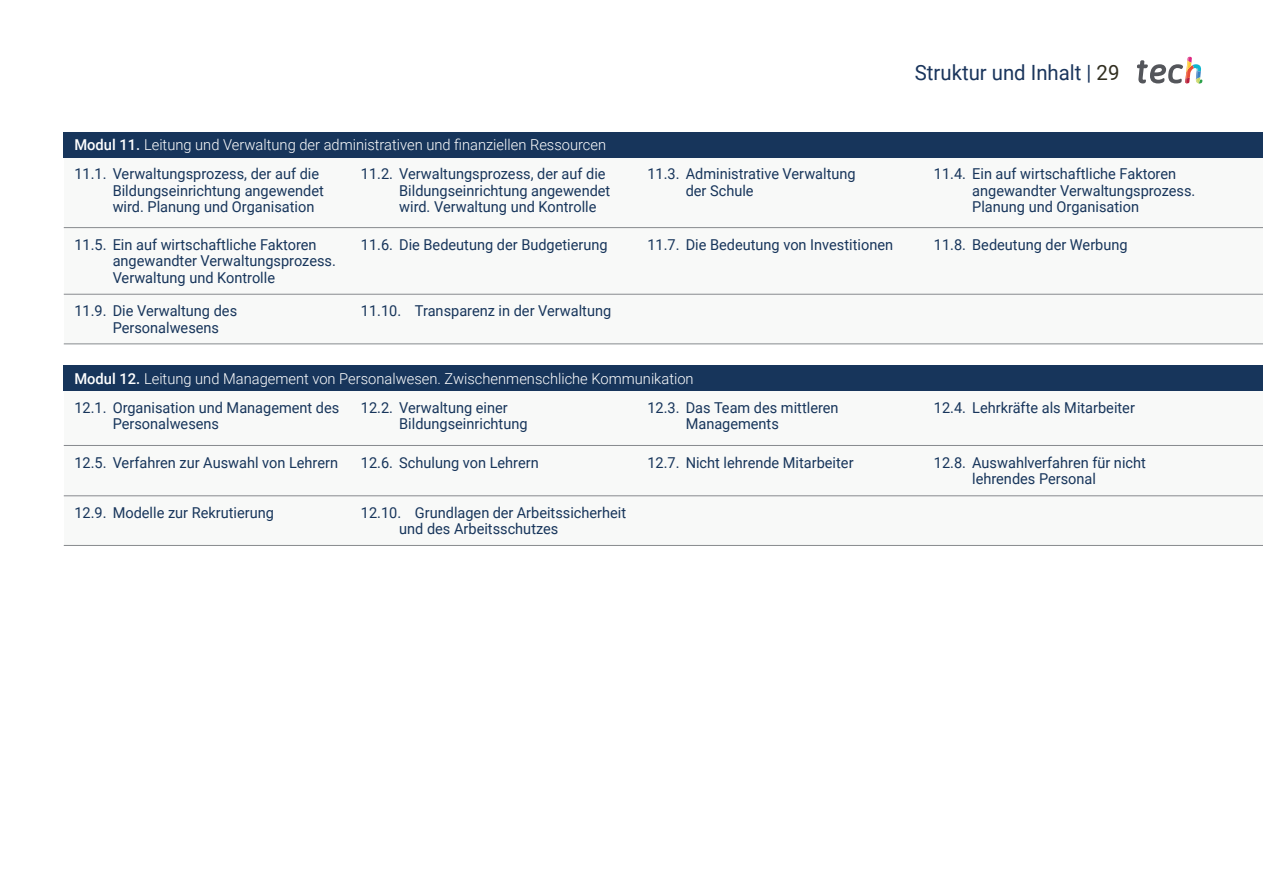
<style>
.page{position:relative;width:1263px;height:893px;background:#fff}
.page>*{position:absolute;margin:0;border:0;box-sizing:border-box;transform-origin:0 0}
.t1{font:21px "Roboto";color:#1a355c}
.t2{font:15px/16.5px "Roboto";color:#17355b}
.t3{font:300 15px "Roboto";color:#fff}
.s1{font-weight:500}
.s2{color:#312e20}
</style>
<div class="page">
<div style="left:64px;top:157px;width:1199px;height:187px;background:#f8f9f8"></div>
<div style="left:64px;top:391px;width:1199px;height:155px;background:#f8f9f8"></div>
<div style="left:64px;top:132px;width:1199px;height:25px;background:#17355b"></div>
<div style="left:64px;top:365px;width:1199px;height:26px;background:#17355b"></div>
<hr style="left:64px;top:344px;width:1199px;height:1px;background:#878a8e">
<hr style="left:64px;top:545px;width:1199px;height:1px;background:#878a8e">
<hr style="left:64px;top:496px;width:1199px;height:1px;background:#878a8e">
<hr style="left:64px;top:227px;width:1199px;height:1px;background:#878a8e">
<hr style="left:64px;top:445px;width:1199px;height:1px;background:#878a8e">
<hr style="left:64px;top:294px;width:1199px;height:1px;background:#878a8e">
<svg style="left:1137px;top:57px;width:65px;height:27px"></svg>
<p class="t3" style="left:74px;top:134px;width:533px"><span class="s1">Modul 11.</span> Leitung und Verwaltung der administrativen und finanziellen Ressourcen</p>
<h1 class="t1" style="left:915px;top:57px;width:206px">Struktur und Inhalt | <span class="s2">29</span></h1>
<p class="t2" style="left:113px;top:165px;width:213px;text-indent:-38px">11.1. Verwaltungsprozess, der auf die<br>Bildungseinrichtung angewendet wird. Planung und Organisation</p>
<p class="t2" style="left:399px;top:165px;width:213px;text-indent:-38px">11.2. Verwaltungsprozess, der auf die<br>Bildungseinrichtung angewendet wird. Verwaltung und Kontrolle</p>
<p class="t2" style="left:686px;top:165px;width:171px;text-indent:-38px">11.3. Administrative Verwaltung der Schule</p>
<p class="t2" style="left:972px;top:165px;width:225px;text-indent:-38px">11.4. Ein auf wirtschaftliche Faktoren angewandter Verwaltungsprozess.<br>Planung und Organisation</p>
<p class="t2" style="left:113px;top:236px;width:225px;text-indent:-38px">11.5. Ein auf wirtschaftliche Faktoren angewandter Verwaltungsprozess.<br>Verwaltung und Kontrolle</p>
<p class="t2" style="left:361px;top:236px;width:248px">11.6. Die Bedeutung der Budgetierung</p>
<p class="t2" style="left:647px;top:236px;width:247px">11.7. Die Bedeutung von Investitionen</p>
<p class="t2" style="left:934px;top:236px;width:195px">11.8. Bedeutung der Werbung</p>
<p class="t2" style="left:113px;top:302px;width:126px;text-indent:-38px">11.9. Die Verwaltung des<br>Personalwesens</p>
<p class="t2" style="left:361px;top:302px;width:252px">11.10. Transparenz in der Verwaltung</p>
<p class="t3" style="left:74px;top:368px;width:621px"><span class="s1">Modul 12.</span> Leitung und Management von Personalwesen. Zwischenmenschliche Kommunikation</p>
<p class="t2" style="left:113px;top:399px;width:228px;text-indent:-38px">12.1. Organisation und Management des<br>Personalwesens</p>
<p class="t2" style="left:399px;top:399px;width:130px;text-indent:-38px">12.2. Verwaltung einer<br>Bildungseinrichtung</p>
<p class="t2" style="left:686px;top:399px;width:154px;text-indent:-38px">12.3. Das Team des mittleren<br>Managements</p>
<p class="t2" style="left:934px;top:399px;width:202px">12.4. Lehrkräfte als Mitarbeiter</p>
<p class="t2" style="left:74px;top:453px;width:265px">12.5. Verfahren zur Auswahl von Lehrern</p>
<p class="t2" style="left:361px;top:453px;width:179px">12.6. Schulung von Lehrern</p>
<p class="t2" style="left:647px;top:453px;width:208px">12.7. Nicht lehrende Mitarbeiter</p>
<p class="t2" style="left:972px;top:453px;width:175px;text-indent:-38px">12.8. Auswahlverfahren für nicht lehrendes Personal</p>
<p class="t2" style="left:74px;top:504px;width:201px">12.9. Modelle zur Rekrutierung</p>
<p class="t2" style="left:399px;top:504px;width:228px;text-indent:-38px">12.10. Grundlagen der Arbeitssicherheit und des Arbeitsschutzes</p>
</div>
